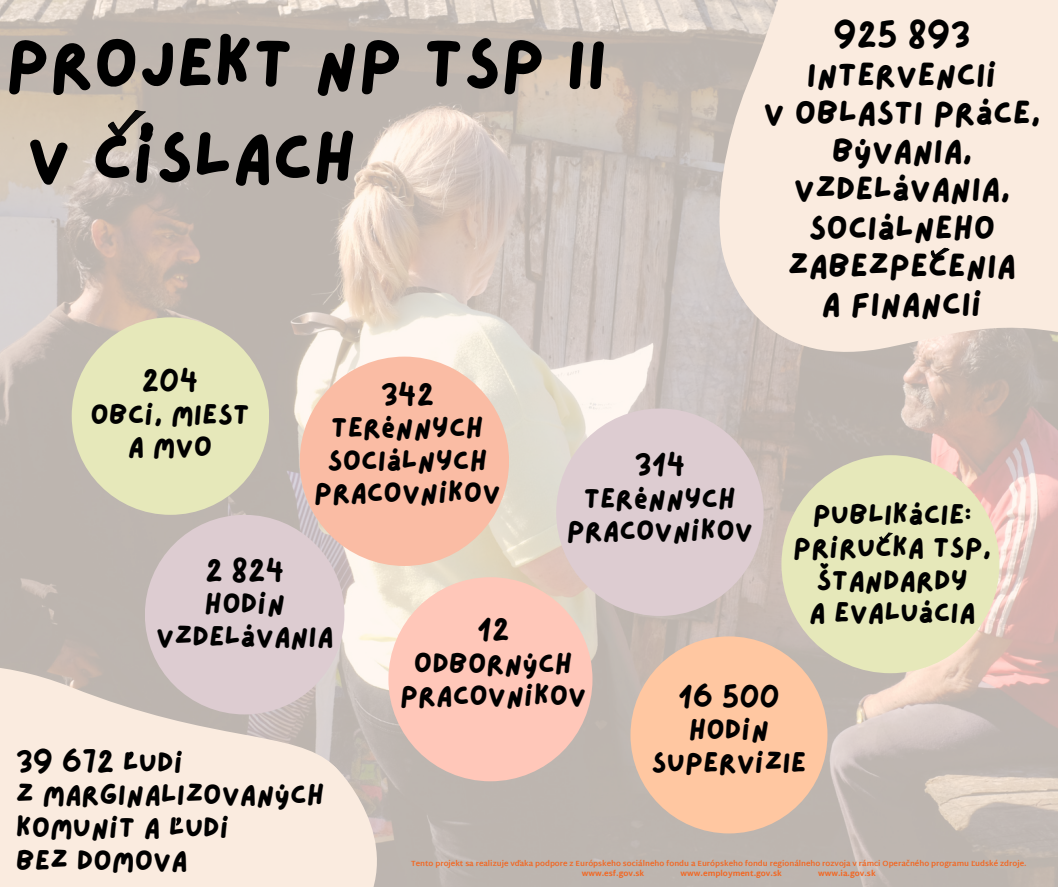
<style>
.page{position:relative;width:1058px;height:887px;background:#fff}
.page>*{position:absolute;margin:0;border:0;box-sizing:border-box;transform-origin:0 0}
.t1{font:69.45px "Lazydog";color:#000}
.t2{font:69.3px "Lazydog";color:#000}
.t3{font:33.15px/38.2px "Lazydog";color:#000;text-align:center}
.t4{font:28.5px/32.7px "Lazydog";color:#000;text-align:center}
.t5{font:700 7.65px "Martel Sans";color:#f26722}
.t6{font:800 7.65px "Martel Sans";color:#f26722}
</style>
<div class="page">
<img style="left:0;top:0;width:1058px;height:886px">
<svg style="left:667px;top:0;width:391px;height:403px;background:#eaddd3"></svg>
<div style="left:556px;top:408px;width:207px;height:208px;background:#ddccd1;border-radius:50%"></div>
<div style="left:300px;top:356px;width:209px;height:210px;background:#fabca4;border-radius:50%"></div>
<svg style="left:0;top:475px;width:424px;height:411px;background:#e1d2c8"></svg>
<div style="left:72px;top:317px;width:197px;height:198px;background:#e6e8ba;border-radius:50%"></div>
<div style="left:388px;top:577px;width:204px;height:204px;background:#ffc7b9;border-radius:50%"></div>
<div style="left:630px;top:636px;width:197px;height:197px;background:#ffc7a1;border-radius:50%"></div>
<div style="left:145px;top:515px;width:199px;height:199px;background:#ddccd1;border-radius:50%"></div>
<div style="left:781px;top:455px;width:218px;height:218px;background:#e6e8ba;border-radius:50%"></div>
<svg style="left:128px;top:751px;width:6px;height:8px"></svg>
<svg style="left:176px;top:817px;width:5px;height:8px"></svg>
<svg style="left:879px;top:533px;width:13px;height:9px"></svg>
<svg style="left:929px;top:244px;width:20px;height:18px"></svg>
<svg style="left:108px;top:110px;width:48px;height:33px;background:#8e867d"></svg>
<h1 class="t1" style="left:6px;top:30px;width:603px">PROJEKT NP TSP II</h1>
<p class="t2" style="left:27px;top:124px;width:331px">V CÍSLACH</p>
<p class="t3" style="left:763px;top:18px;width:278px">925 893<br>INTERVENCIÍ<br>V OBLASTI PRÁCE,<br>BÝVANIA,<br>VZDELÁVANIA,<br>SOCIÁLNEHO<br>ZABEZPECENIA<br>A FINANCIÍ</p>
<p class="t4" style="left:90px;top:366px;width:161px">204<br>OBCÍ, MIEST<br>A MVO</p>
<p class="t4" style="left:314px;top:380px;width:188px">342<br>TERÉNNYCH<br>SOCIÁLNYCH<br>PRACOVNÍKOV</p>
<h3 class="t4" style="left:567px;top:450px;width:188px">314<br>TERÉNNYCH<br>PRACOVNÍKOV</h3>
<p class="t4" style="left:793px;top:500px;width:199px">PUBLIKÁCIE:<br>PRÍRUCKA TSP,<br>ŠTANDARDY<br>A EVALUÁCIA</p>
<h3 class="t4" style="left:156px;top:556px;width:179px">2 824<br>HODÍN<br>VZDELÁVANIA</h3>
<h2 class="t4" style="left:400px;top:615px;width:188px">12<br>ODBORNÝCH<br>PRACOVNÍKOV</h2>
<p class="t4" style="left:651px;top:682px;width:156px">16 500<br>HODÍN<br>SUPERVÍZIE</p>
<p class="t4" style="left:16px;top:747px;width:310px;text-align:left">39 672 LUDÍ<br>Z MARGINALIZOVANÝCH<br>KOMUNÍT A LUDÍ<br>BEZ DOMOVA</p>
<h3 class="t5" style="left:411px;top:858px;width:617px">Tento projekt sa realizuje vďaka podpore z Európskeho sociálneho fondu a Európskeho fondu regionálneho rozvoja v rámci Operačného programu Ľudské zdroje.</h3>
<h3 class="t6" style="left:581px;top:868px;width:64px">www.esf.gov.sk</h3>
<h3 class="t6" style="left:680px;top:868px;width:103px">www.employment.gov.sk</h3>
<h3 class="t6" style="left:818px;top:868px;width:59px">www.ia.gov.sk</h3>
</div>
